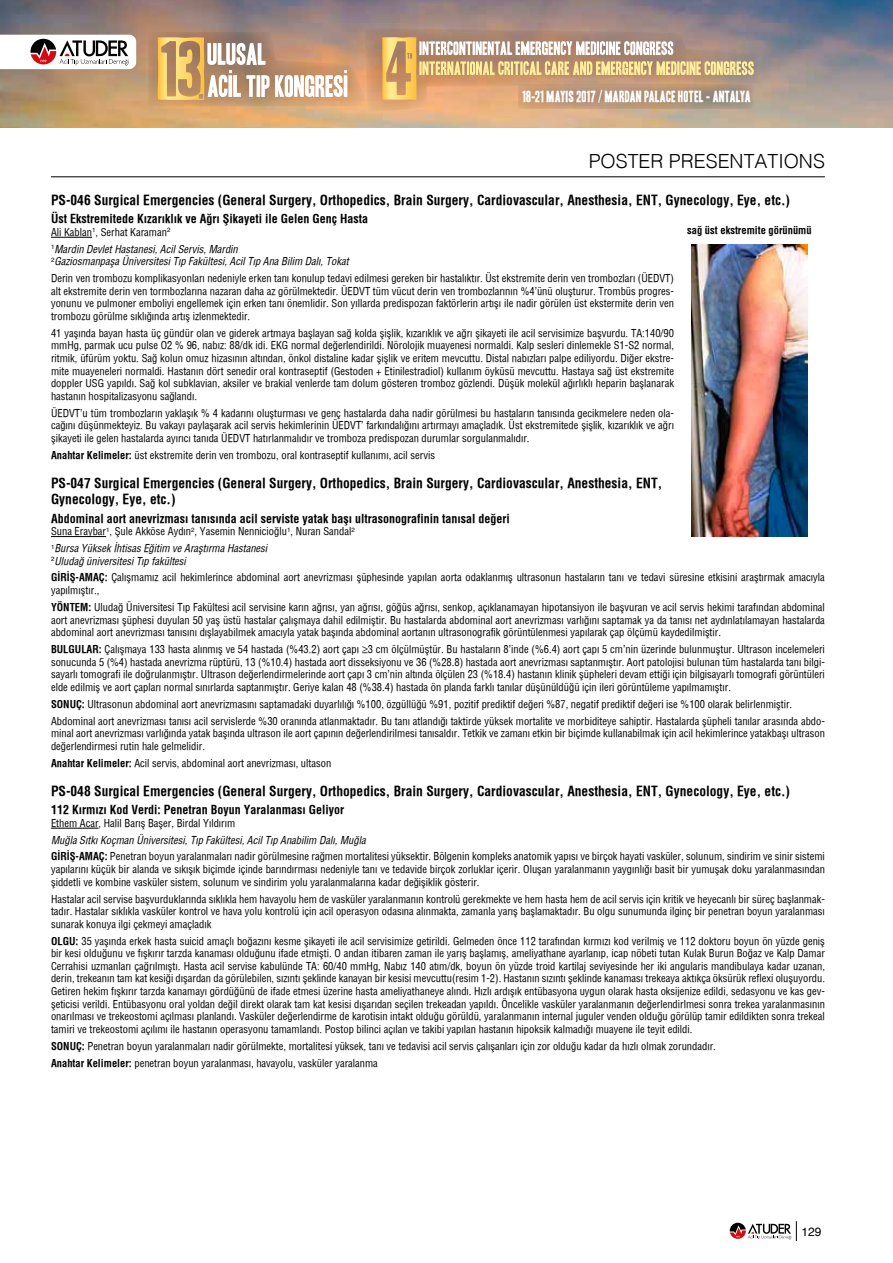
<style>
.page{position:relative;width:893px;height:1263px;background:#fff}
.page>*{position:absolute;margin:0;border:0;box-sizing:border-box;transform-origin:0 0}
.t1{font:300 19.5px "Helvetica";color:#000}
.t2{font:13.95px "Headline One HPLHS";letter-spacing:.01em;color:#fff}
.t3{font:700 13.5px/16.2px "Helvetica Cond";color:#000}
.t4{font:700 12px "Helvetica Cond";color:#000}
.t5{font:12px "Helvetica";color:#000}
.t6{font:10.5px/12.6px "Helvetica Cond";color:#000}
.t7{font:italic 10.5px/16.8px "Helvetica Cond";color:#000}
.t8{font:700 10.5px "Helvetica Cond";color:#000}
.s1{font-style:normal}
.s2{font-style:italic}
.s3{font-weight:700}
</style>
<div class="page">
<hr style="left:51px;top:176px;width:774px;height:1px;background:#000">
<img style="left:0;top:0;width:893px;height:127px">
<svg style="left:0;top:35px;width:136px;height:34px"></svg>
<svg style="left:148px;top:28px;width:610px;height:85px;background:#caa682"></svg>
<svg style="left:518px;top:85px;width:235px;height:24px;background:#b39378"></svg>
<svg style="left:730px;top:1221px;width:67px;height:20px"></svg>
<hr style="left:51px;top:237px;width:41px;height:1px;background:#000">
<hr style="left:51px;top:536px;width:55px;height:1px;background:#000">
<hr style="left:51px;top:828px;width:48px;height:1px;background:#000">
<img style="left:692px;top:244px;width:115px;height:293px">
<h2 class="t2" style="left:522px;top:90px;width:230px">18-21 MAYIS 2017 / MARDAN PALACE HOTEL - ANTALYA</h2>
<h1 class="t1" style="left:589px;top:144px;width:238px">POSTER PRESENTATIONS</h1>
<p class="t3" style="left:51px;top:191px;width:741px">PS-046 Surgical Emergencies (General Surgery, Orthopedics, Brain Surgery, Cardiovascular, Anesthesia, ENT, Gynecology, Eye, etc.)</p>
<p class="t4" style="left:51px;top:211px;width:318px">Üst Ekstremitede Kızarıklık ve Ağrı Şikayeti ile Gelen Genç Hasta</p>
<p class="t7" style="left:51px;top:224px;width:188px"><span class="s1">Ali Kablan</span><sup>1</sup><span class="s1">, Serhat Karaman</span><sup>2<br>1</sup>Mardin Devlet Hastanesi, Acil Servis, Mardin</p>
<p class="t6" style="left:51px;top:253px;width:624px;line-height:16.8px"><sup>2</sup><span class="s2">Gaziosmanpaşa Üniversitesi Tıp Fakültesi, Acil Tıp Ana Bilim Dalı, Tokat<br></span>Derin ven trombozu komplikasyonları nedeniyle erken tanı konulup tedavi edilmesi gereken bir hastalıktır. Üst ekstremite derin ven trombozları (ÜEDVT)</p>
<p class="t6" style="left:51px;top:284px;width:624px;text-align:justify">alt ekstremite derin ven tormbozlarına nazaran daha az görülmektedir. ÜEDVT tüm vücut derin ven trombozlarının %4’ünü oluşturur. Trombüs progres&shy;yonunu ve pulmoner emboliyi engellemek için erken tanı önemlidir. Son yıllarda predispozan faktörlerin artışı ile nadir görülen üst ekstermite derin ven trombozu görülme sıklığında artış izlenmektedir.</p>
<p class="t6" style="left:51px;top:326px;width:624px;text-align:justify">41 yaşında bayan hasta üç gündür olan ve giderek artmaya başlayan sağ kolda şişlik, kızarıklık ve ağrı şikayeti ile acil servisimize başvurdu. TA:140/90 mmHg, parmak ucu pulse O2 % 96, nabız: 88/dk idi. EKG normal değerlendirildi. Nörolojik muayenesi normaldi. Kalp sesleri dinlemekle S1-S2 normal, ritmik, üfürüm yoktu. Sağ kolun omuz hizasının altından, önkol distaline kadar şişlik ve eritem mevcuttu. Distal nabızları palpe ediliyordu. Diğer ekstre&shy;mite muayeneleri normaldi. Hastanın dört senedir oral kontraseptif (Gestoden + Etinilestradiol) kullanım öyküsü mevcuttu. Hastaya sağ üst ekstremite doppler USG yapıldı. Sağ kol subklavian, aksiler ve brakial venlerde tam dolum gösteren tromboz gözlendi. Düşük molekül ağırlıklı heparin başlanarak hastanın hospitalizasyonu sağlandı.</p>
<p class="t6" style="left:51px;top:406px;width:624px;text-align:justify">ÜEDVT’u tüm trombozların yaklaşık % 4 kadarını oluşturması ve genç hastalarda daha nadir görülmesi bu hastaların tanısında gecikmelere neden ola&shy;cağını düşünmekteyiz. Bu vakayı paylaşarak acil servis hekimlerinin ÜEDVT’ farkındalığını artırmayı amaçladık. Üst ekstremitede şişlik, kızarıklık ve ağrı şikayeti ile gelen hastalarda ayırıcı tanıda ÜEDVT hatırlanmalıdır ve tromboza predispozan durumlar sorgulanmalıdır.</p>
<p class="t6" style="left:51px;top:448px;width:386px"><span class="s3">Anahtar Kelimeler:</span> üst ekstremite derin ven trombozu, oral kontraseptif kullanımı, acil servis</p>
<p class="t3" style="left:51px;top:474px;width:613px">PS-047 Surgical Emergencies (General Surgery, Orthopedics, Brain Surgery, Cardiovascular, Anesthesia, ENT,<br>Gynecology, Eye, etc.)</p>
<p class="t4" style="left:51px;top:511px;width:460px">Abdominal aort anevrizması tanısında acil serviste yatak başı ultrasonografinin tanısal değeri</p>
<p class="t6" style="left:51px;top:523px;width:305px;line-height:16.8px">Suna Eraybar<sup>1</sup>, Şule Akköse Aydın<sup>2</sup>, Yasemin Nennicioğlu<sup>1</sup>, Nuran Sandal<sup>2<br>1</sup><span class="s2">Bursa Yüksek İhtisas Eğitim ve Araştırma Hastanesi</span></p>
<p class="t6" style="left:51px;top:552px;width:775px;line-height:16.8px"><sup>2</sup><span class="s2">Uludağ üniversitesi Tıp fakültesi<br></span><span class="s3">GIRIŞ-AMAÇ:</span> Çalışmamız acil hekimlerince abdominal aort anevrizması şüphesinde yapılan aorta odaklanmış ultrasonun hastaların tanı ve tedavi süresine etkisini araştırmak amacıyla</p>
<p class="t6" style="left:51px;top:582px;width:775px;line-height:16.8px">yapılmıştır.,<br><span class="s3">YÖNTEM:</span> Uludağ Üniversitesi Tıp Fakültesi acil servisine karın ağrısı, yan ağrısı, göğüs ağrısı, senkop, açıklanamayan hipotansiyon ile başvuran ve acil servis hekimi tarafından abdominal</p>
<p class="t6" style="left:51px;top:613px;width:775px">aort anevrizması şüphesi duyulan 50 yaş üstü hastalar çalışmaya dahil edilmiştir. Bu hastalarda abdominal aort anevrizması varlığını saptamak ya da tanısı net aydınlatılamayan hastalarda abdominal aort anevrizması tanısını dışlayabilmek amacıyla yatak başında abdominal aortanın ultrasonografik görüntülenmesi yapılarak çap ölçümü kaydedilmiştir.</p>
<p class="t6" style="left:51px;top:643px;width:775px;text-align:justify"><span class="s3">BULGULAR:</span> Çalışmaya 133 hasta alınmış ve 54 hastada (%43.2) aort çapı ≥3 cm ölçülmüştür. Bu hastaların 8’inde (%6.4) aort çapı 5 cm’nin üzerinde bulunmuştur. Ultrason incelemeleri sonucunda 5 (%4) hastada anevrizma rüptürü, 13 (%10.4) hastada aort disseksiyonu ve 36 (%28.8) hastada aort anevrizması saptanmıştır. Aort patolojisi bulunan tüm hastalarda tanı bilgi&shy;sayarlı tomografi ile doğrulanmıştır. Ultrason değerlendirmelerinde aort çapı 3 cm’nin altında ölçülen 23 (%18.4) hastanın klinik şüpheleri devam ettiği için bilgisayarlı tomografi görüntüleri elde edilmiş ve aort çapları normal sınırlarda saptanmıştır. Geriye kalan 48 (%38.4) hastada ön planda farklı tanılar düşünüldüğü için ileri görüntüleme yapılmamıştır.</p>
<p class="t6" style="left:51px;top:695px;width:775px;line-height:16.8px"><span class="s3">SONUÇ:</span> Ultrasonun abdominal aort anevrizmasını saptamadaki duyarlılığı %100, özgüllüğü %91, pozitif prediktif değeri %87, negatif prediktif değeri ise %100 olarak belirlenmiştir.<br>Abdominal aort anevrizması tanısı acil servislerde %30 oranında atlanmaktadır. Bu tanı atlandığı taktirde yüksek mortalite ve morbiditeye sahiptir. Hastalarda şüpheli tanılar arasında abdo-</p>
<p class="t6" style="left:51px;top:727px;width:775px">minal aort anevrizması varlığında yatak başında ultrason ile aort çapının değerlendirilmesi tanısaldır. Tetkik ve zamanı etkin bir biçimde kullanabilmak için acil hekimlerince yatakbaşı ultrason değerlendirmesi rutin hale gelmelidir.</p>
<p class="t6" style="left:51px;top:756px;width:282px"><span class="s3">Anahtar Kelimeler:</span> Acil servis, abdominal aort anevrizması, ultason</p>
<p class="t3" style="left:51px;top:782px;width:741px">PS-048 Surgical Emergencies (General Surgery, Orthopedics, Brain Surgery, Cardiovascular, Anesthesia, ENT, Gynecology, Eye, etc.)</p>
<p class="t4" style="left:51px;top:802px;width:295px">112 Kırmızı Kod Verdi: Penetran Boyun Yaralanması Geliyor</p>
<p class="t6" style="left:51px;top:816px;width:186px">Ethem Acar, Halil Barış Başer, Birdal Yıldırım</p>
<p class="t6" style="left:51px;top:831px;width:775px;line-height:16.8px"><span class="s2">Muğla Sıtkı Koçman Üniversitesi, Tıp Fakültesi, Acil Tıp Anabilim Dalı, Muğla<br></span><span class="s3">GIRIŞ-AMAÇ:</span> Penetran boyun yaralanmaları nadir görülmesine rağmen mortalitesi yüksektir. Bölgenin kompleks anatomik yapısı ve birçok hayati vasküler, solunum, sindirim ve sinir sistemi</p>
<p class="t6" style="left:51px;top:863px;width:775px">yapılarını küçük bir alanda ve sıkışık biçimde içinde barındırması nedeniyle tanı ve tedavide birçok zorluklar içerir. Oluşan yaralanmanın yaygınlığı basit bir yumuşak doku yaralanmasından şiddetli ve kombine vasküler sistem, solunum ve sindirim yolu yaralanmalarına kadar değişiklik gösterir.</p>
<p class="t6" style="left:51px;top:892px;width:775px;text-align:justify">Hastalar acil servise başvurduklarında sıklıkla hem havayolu hem de vasküler yaralanmanın kontrolü gerekmekte ve hem hasta hem de acil servis için kritik ve heyecanlı bir süreç başlanmak&shy;tadır. Hastalar sıklıkla vasküler kontrol ve hava yolu kontrolü için acil operasyon odasına alınmakta, zamanla yarış başlamaktadır. Bu olgu sunumunda ilginç bir penetran boyun yaralanması sunarak konuya ilgi çekmeyi amaçladık</p>
<p class="t6" style="left:51px;top:934px;width:775px;text-align:justify"><span class="s3">OLGU:</span> 35 yaşında erkek hasta suicid amaçlı boğazını kesme şikayeti ile acil servisimize getirildi. Gelmeden önce 112 tarafından kırmızı kod verilmiş ve 112 doktoru boyun ön yüzde geniş bir kesi olduğunu ve fışkırır tarzda kanaması olduğunu ifade etmişti. O andan itibaren zaman ile yarış başlamış, ameliyathane ayarlanıp, icap nöbeti tutan Kulak Burun Boğaz ve Kalp Damar Cerrahisi uzmanları çağrılmıştı. Hasta acil servise kabulünde TA: 60/40 mmHg, Nabız 140 atım/dk, boyun ön yüzde troid kartilaj seviyesinde her iki angularis mandibulaya kadar uzanan, derin, trekeanın tam kat kesiği dışardan da görülebilen, sızıntı şeklinde kanayan bir kesisi mevcuttu(resim 1-2). Hastanın sızıntı şeklinde kanaması trekeaya aktıkça öksürük reflexi oluşuyordu.<br>Getiren hekim fışkırır tarzda kanamayı gördüğünü de ifade etmesi üzerine hasta ameliyathaneye alındı. Hızlı ardışık entübasyona uygun olarak hasta oksijenize edildi, sedasyonu ve kas gev&shy;şeticisi verildi. Entübasyonu oral yoldan değil direkt olarak tam kat kesisi dışarıdan seçilen trekeadan yapıldı. Öncelikle vasküler yaralanmanın değerlendirlmesi sonra trekea yaralanmasının onarılması ve trekeostomi açılması planlandı. Vasküler değerlendirme de karotisin intakt olduğu görüldü, yaralanmanın internal juguler venden olduğu görülüp tamir edildikten sonra trekeal tamiri ve trekeostomi açılımı ile hastanın operasyonu tamamlandı. Postop bilinci açılan ve takibi yapılan hastanın hipoksik kalmadığı muayene ile teyit edildi.</p>
<p class="t6" style="left:51px;top:1037px;width:666px;line-height:16.8px"><span class="s3">SONUÇ:</span> Penetran boyun yaralanmaları nadir görülmekte, mortalitesi yüksek, tanı ve tedavisi acil servis çalışanları için zor olduğu kadar da hızlı olmak zorundadır.<br><span class="s3">Anahtar Kelimeler:</span> penetran boyun yaralanması, havayolu, vasküler yaralanma</p>
<p class="t8" style="left:687px;top:223px;width:126px">sağ üst ekstremite görünümü</p>
<p class="t5" style="left:801px;top:1222px;width:22px">129</p>
</div>
